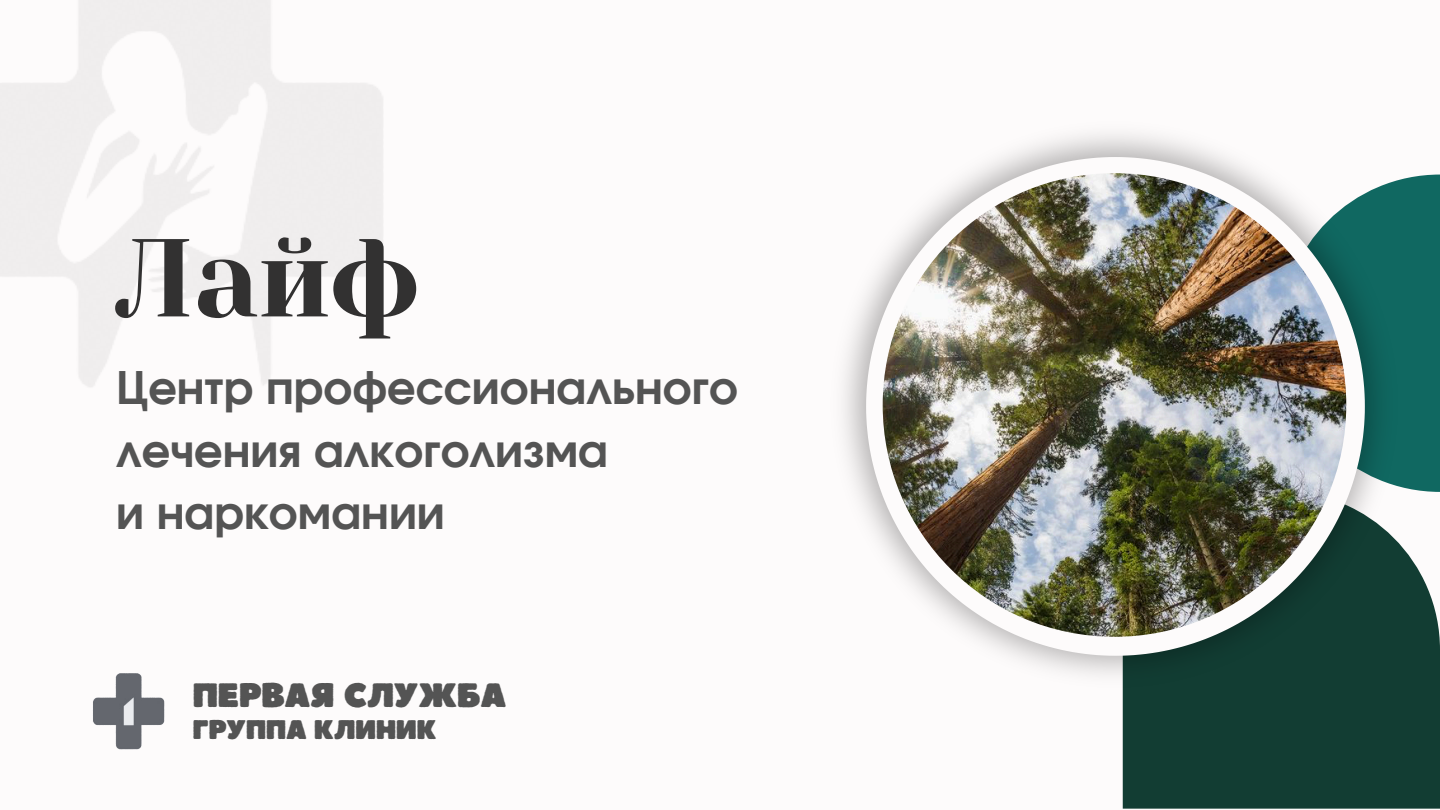
<style>
.page{position:relative;width:1440px;height:810px;background:#fdfbfb}
.page>*{position:absolute;margin:0;border:0;box-sizing:border-box;transform-origin:0 0}
.t1{font:110.5px "Yeseva One";color:#323131}
.t2{font:700 44.9px/62.5px "Evolventa";color:#545454}
.t3{font:33.8px "Boulder";letter-spacing:-.02em;color:#545454}
.t4{font:27px "Boulder";letter-spacing:-.02em;color:#545454}
</style>
<div class="page">
<div style="left:1123px;top:543px;width:317px;height:266px;background:#123d33"></div>
<div style="left:1399px;top:175px;width:41px;height:317px;background:#106861"></div>
<img style="left:844px;top:134px;width:555px;height:556px">
<svg style="left:866px;top:157px;width:499px;height:499px"></svg>
<svg style="left:891px;top:181px;width:454px;height:454px"></svg>
<img style="left:883px;top:173px;width:463px;height:464px;border-radius:50%">
<img style="left:93px;top:673px;width:72px;height:77px">
<p class="t1" style="left:116px;top:215px;width:305px">Лайф</p>
<h1 class="t2" style="left:116px;top:360px;width:623px">Центр профессионального лечения алкоголизма<br>и наркомании</h1>
<p class="t3" style="left:192px;top:673px;width:316px">ПЕРВАЯ СЛУЖБА</p>
<p class="t4" style="left:192px;top:712px;width:246px">ГРУППА КЛИНИК</p>
</div>
